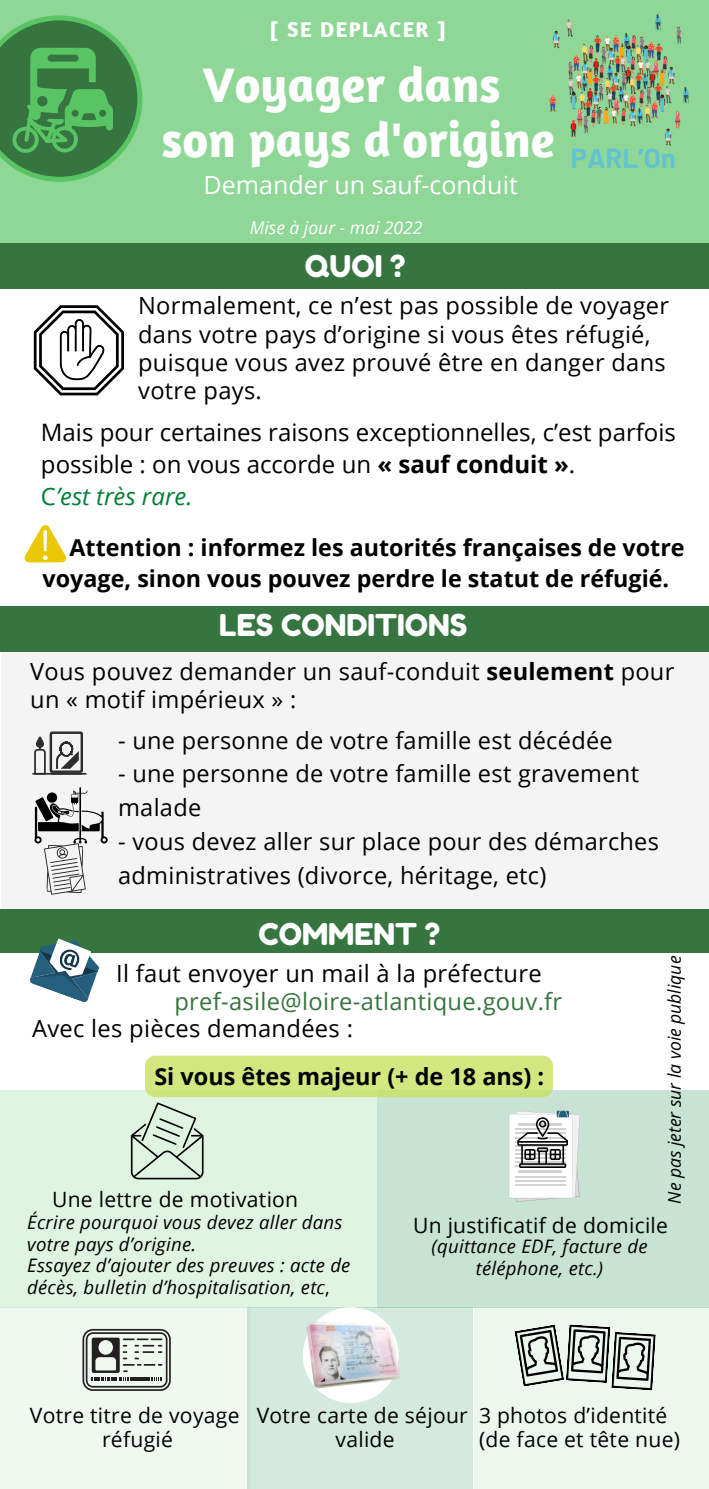
<style>
.page{position:relative;width:709px;height:1489px;background:#fff}
.page>*{position:absolute;margin:0;border:0;box-sizing:border-box;transform-origin:0 0}
.t1{font:700 49.75px "Amaranth";color:#fff}
.t2{font:30px "Fredoka One";color:#fff}
.t3{font:25px "Open Sans";color:#fff}
.t4{font:24px/32px "Open Sans";color:#000}
.t5{font:italic 24px "Open Sans";color:#008037}
.t6{font:23.75px/28.2px "Open Sans";letter-spacing:.015em;color:#000}
.t7{font:23.75px "Open Sans";letter-spacing:.015em;color:#367440}
.t8{font:23.5px/33.8px "Open Sans";letter-spacing:.015em;color:#000}
.t9{font:700 23.5px "Open Sans";color:#000}
.t10{font:700 23.25px/31.5px "Open Sans";color:#000}
.t11{font:700 21.75px "Amaranth";letter-spacing:.065em;color:#fff}
.t12{font:21px "Open Sans";letter-spacing:.015em;color:#000}
.t13{font:italic 18.5px/21.8px "Open Sans";letter-spacing:.015em;color:#000}
.t14{font:italic 17.5px "Open Sans";color:#000}
.t15{font:italic 17.5px "Open Sans";color:#fff}
.s1{font-weight:700}
.s2{font-style:normal}
</style>
<div class="page">
<div style="left:0;top:0;width:709px;height:242px;background:#8fd797"></div>
<div style="left:2px;top:651px;width:707px;height:272px;background:#eee"></div>
<div style="left:0;top:606px;width:709px;height:46px;background:#367440"></div>
<div style="left:0;top:243px;width:709px;height:45px;background:#367440"></div>
<img style="left:549px;top:14px;width:140px;height:154px">
<svg style="left:0;top:15px;width:142px;height:167px"></svg>
<svg style="left:24px;top:525px;width:42px;height:37px"></svg>
<div style="left:0;top:909px;width:709px;height:44px;background:#367440"></div>
<svg style="left:30px;top:938px;width:69px;height:64px"></svg>
<div style="left:0;top:1307px;width:250px;height:182px;background:#eff9f0"></div>
<div style="left:0;top:1090px;width:377px;height:218px;background:#e0f4e2"></div>
<div style="left:248px;top:1307px;width:225px;height:182px;background:#d5eade"></div>
<div style="left:377px;top:1090px;width:332px;height:218px;background:#c8e3d3"></div>
<div style="left:474px;top:1307px;width:235px;height:182px;background:#ecf8ed"></div>
<svg style="left:34px;top:305px;width:90px;height:90px"></svg>
<svg style="left:303px;top:1307px;width:96px;height:96px"></svg>
<img style="left:303px;top:1320px;width:97px;height:70px">
<svg style="left:514px;top:1324px;width:142px;height:66px"></svg>
<svg style="left:82px;top:1329px;width:89px;height:62px"></svg>
<svg style="left:35px;top:787px;width:73px;height:108px"></svg>
<hr style="left:32px;top:773px;width:55px;height:2px;background:#2e2d2d">
<svg style="left:34px;top:731px;width:50px;height:44px"></svg>
<svg style="left:131px;top:1055px;width:449px;height:147px"></svg>
<p class="t11" style="left:270px;top:15px;width:177px">[ SE DEPLACER ]</p>
<p class="t1" style="left:203px;top:54px;width:299px">Voyager dans</p>
<p class="t1" style="left:161px;top:108px;width:394px">son pays d'origine</p>
<p class="t3" style="left:203px;top:167px;width:316px">Demander un sauf-conduit</p>
<p class="t15" style="left:250px;top:216px;width:174px">Mise à jour - mai 2022</p>
<p class="t2" style="left:305px;top:248px;width:102px">QUOI ?</p>
<p class="t6" style="left:138px;top:291px;width:532px">Normalement, ce n’est pas possible de voyager dans votre pays d’origine si vous êtes réfugié, puisque vous avez prouvé être en danger dans votre pays.</p>
<p class="t4" style="left:41px;top:415px;width:636px">Mais pour certaines raisons exceptionnelles, c’est parfois possible : on vous accorde un <span class="s1">« sauf conduit »</span>.</p>
<p class="t5" style="left:41px;top:479px;width:153px"><span class="s2">C</span>’est très rare.</p>
<p class="t10" style="left:43px;top:531px;width:643px;text-indent:27px">Attention : informez les autorités françaises de votre voyage, sinon vous pouvez perdre le statut de réfugié.</p>
<p class="t2" style="left:219px;top:606px;width:250px">LES CONDITIONS</p>
<p class="t8" style="left:30px;top:656px;width:645px;line-height:28.2px">Vous pouvez demander un sauf-conduit <span class="s1">seulement</span> pour un « motif impérieux » :</p>
<p class="t8" style="left:118px;top:723px;width:496px">- une personne de votre famille est décédée</p>
<p class="t8" style="left:118px;top:756px;width:522px">- une personne de votre famille est gravement malade</p>
<p class="t8" style="left:118px;top:824px;width:542px">- vous devez aller sur place pour des démarches administratives (divorce, héritage, etc)</p>
<p class="t2" style="left:258px;top:915px;width:183px">COMMENT ?</p>
<p class="t6" style="left:116px;top:959px;width:427px">Il faut envoyer un mail à la préfecture</p>
<p class="t7" style="left:174px;top:984px;width:389px">pref-asile@loire-atlantique.gouv.fr</p>
<p class="t6" style="left:32px;top:1014px;width:322px">Avec les pièces demandées :</p>
<p class="t9" style="left:154px;top:1060px;width:391px">Si vous êtes majeur (+ de 18 ans) :</p>
<p class="t14" style="left:662px;top:1204px;width:249px;rotate:-90deg">Ne pas jeter sur la voie publique</p>
<p class="t12" style="left:52px;top:1184px;width:248px">Une lettre de motivation</p>
<p class="t13" style="left:27px;top:1211px;width:317px">Écrire pourquoi vous devez aller dans votre pays d’origine.</p>
<p class="t13" style="left:27px;top:1254px;width:325px">Essayez d’ajouter des preuves : acte de décès, bulletin d’hospitalisation, etc<span class="s2">,</span></p>
<p class="t12" style="left:413px;top:1210px;width:256px">Un justificatif de domicile</p>
<p class="t13" style="left:431px;top:1235px;width:217px;text-align:center">(quittance EDF, facture de téléphone, etc.)</p>
<p class="t12" style="left:30px;top:1400px;width:211px">Votre titre de voyage</p>
<p class="t12" style="left:102px;top:1425px;width:72px">réfugié</p>
<p class="t12" style="left:257px;top:1400px;width:213px">Votre carte de séjour</p>
<p class="t12" style="left:335px;top:1425px;width:61px">valide</p>
<p class="t12" style="left:479px;top:1400px;width:190px">3 photos d’identité</p>
<p class="t12" style="left:479px;top:1425px;width:202px">(de face et tête nue)</p>
</div>
